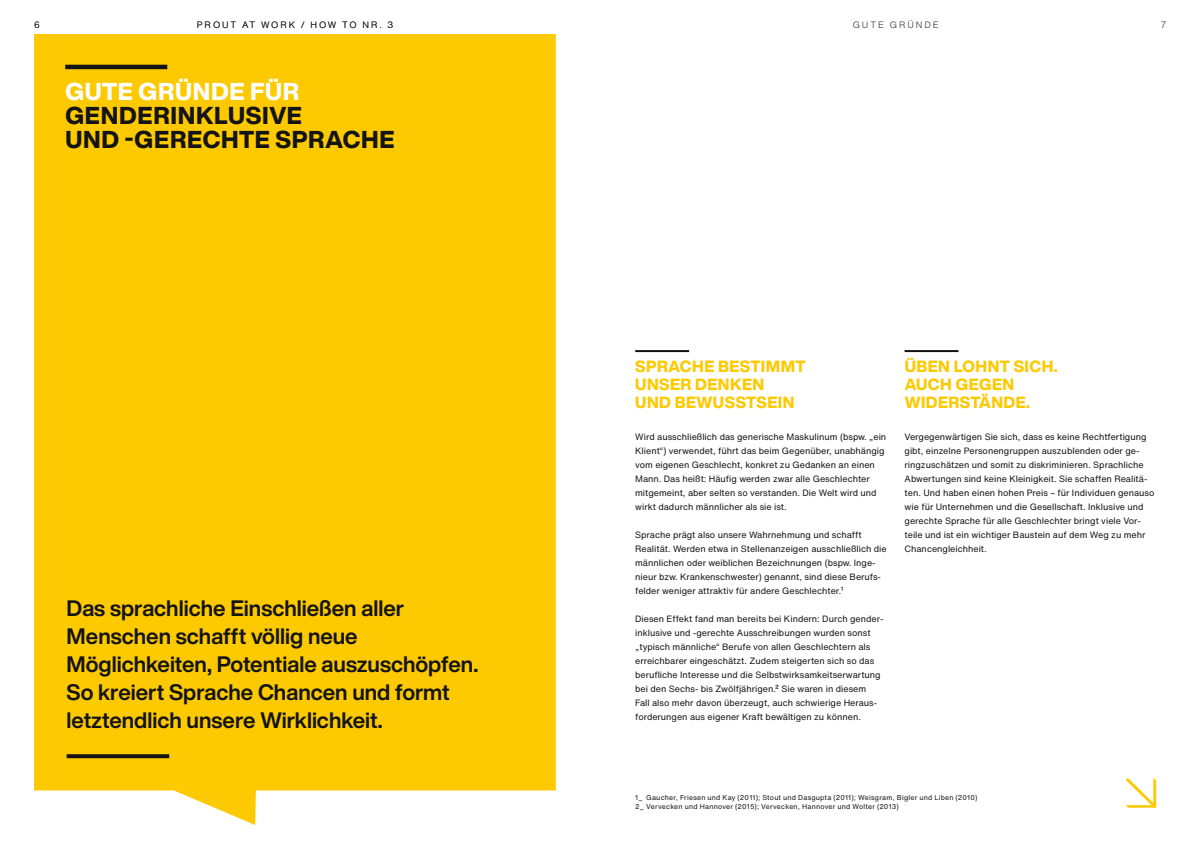
<style>
.page{position:relative;width:1191px;height:842px;background:#fff}
.page>*{position:absolute;margin:0;border:0;box-sizing:border-box;transform-origin:0 0}
.Inhaltsverzeichnis{font:300 48px "Helvetica Now Display";color:#fdc900}
.t1{font:800 24px/24px "Helvetica Now Display";letter-spacing:.035em;color:#131413}
.Intro{font:700 22px/28px "Helvetica Now Display";color:#131413}
.H2_mit_Linie_2-spalt{font:800 16px/18px "Helvetica Now Display";letter-spacing:.03em;color:#fdc900}
.Fließtext{font:9px/14px "Helvetica Now Text";color:#131413}
.Kolumnentitel{font:300 9px "Helvetica Now Text";letter-spacing:.21em;color:#131413}
.Fußnote{font:7px "Helvetica Now Text";letter-spacing:.03em;color:#131413}
.s1{color:#fff}
</style>
<div class="page">
<div style="left:34px;top:34px;width:522px;height:791px;background:#fdc900"></div>
<hr style="left:635px;top:350px;width:54px;height:2px;background:#131413">
<hr style="left:65px;top:65px;width:102px;height:4px;background:#131413">
<svg style="left:67px;top:754px;width:102px;height:4px"></svg>
<hr style="left:904px;top:350px;width:54px;height:2px;background:#131413">
<p class="Kolumnentitel" style="left:34px;top:18px;width:7px">6</p>
<p class="Kolumnentitel" style="left:852px;top:18px;width:87px">GUTE GRÜNDE</p>
<p class="Kolumnentitel" style="left:1160px;top:18px;width:7px">7</p>
<p class="Kolumnentitel" style="left:197px;top:18px;width:198px">PROUT AT WORK / HOW TO NR. 3</p>
<h1 class="t1" style="left:65px;top:80px;width:331px"><span class="s1">GUTE GRÜNDE FÜR<br></span>GENDERINKLUSIVE<br>UND -GERECHTE SPRACHE</h1>
<p class="Intro" style="left:67px;top:594px;width:413px">Das sprachliche Einschließen aller<br>Menschen schafft völlig neue<br>Möglichkeiten, Potentiale auszuschöpfen.</p>
<p class="Intro" style="left:67px;top:678px;width:385px">So kreiert Sprache Chancen und formt letztendlich unsere Wirklichkeit.</p>
<p class="H2_mit_Linie_2-spalt" style="left:635px;top:357px;width:172px">SPRACHE BESTIMMT<br>UNSER DENKEN<br>UND BEWUSSTSEIN</p>
<p class="Fließtext" style="left:635px;top:430px;width:252px">Wird ausschließlich das generische Maskulinum (bspw. „ein Klient“) verwendet, führt das beim Gegenüber, unabhängig vom eigenen Geschlecht, konkret zu Gedanken an einen Mann. Das heißt: Häufig werden zwar alle Geschlechter mitgemeint, aber selten so verstanden. Die Welt wird und wirkt dadurch männlicher als sie ist.</p>
<p class="Fließtext" style="left:635px;top:528px;width:253px">Sprache prägt also unsere Wahrnehmung und schafft Realität. Werden etwa in Stellenanzeigen ausschließlich die männlichen oder weiblichen Bezeichnungen (bspw. Inge&shy;nieur bzw. Krankenschwester) genannt, sind diese Berufs&shy;felder weniger attraktiv für andere Geschlechter.1</p>
<p class="Fließtext" style="left:635px;top:612px;width:250px">Diesen Effekt fand man bereits bei Kindern: Durch gender&shy;inklusive und -gerechte Ausschreibungen wurden sonst „typisch männliche“ Berufe von allen Geschlechtern als erreichbarer eingeschätzt. Zudem steigerten sich so das berufliche Interesse und die Selbstwirksamkeitserwartung bei den Sechs- bis Zwölfjährigen.2 Sie waren in diesem<br>Fall also mehr davon überzeugt, auch schwierige Heraus&shy;forderungen aus eigener Kraft bewältigen zu können.</p>
<p class="H2_mit_Linie_2-spalt" style="left:904px;top:357px;width:155px">ÜBEN LOHNT SICH.<br>AUCH GEGEN<br>WIDERSTÄNDE.</p>
<p class="Fließtext" style="left:904px;top:430px;width:251px">Vergegenwärtigen Sie sich, dass es keine Rechtfertigung gibt, einzelne Personengruppen auszublenden oder ge&shy;ringzuschätzen und somit zu diskriminieren. Sprachliche Abwertungen sind keine Kleinigkeit. Sie schaffen Realitä&shy;ten. Und haben einen hohen Preis – für Individuen genauso wie für Unternehmen und die Gesellschaft. Inklusive und gerechte Sprache für alle Geschlechter bringt viele Vor&shy;teile und ist ein wichtiger Baustein auf dem Weg zu mehr Chancengleichheit.</p>
<p class="Fußnote" style="left:635px;top:792px;width:344px">1_ Gaucher, Friesen und Kay (2011); Stout und Dasgupta (2011); Weisgram, Bigler und Liben (2010)</p>
<p class="Fußnote" style="left:635px;top:801px;width:265px">2_ Vervecken und Hannover (2015); Vervecken, Hannover und Wolter (2013)</p>
<p class="Inhaltsverzeichnis" style="left:1118px;top:760px;width:47px">↘</p>
</div>
